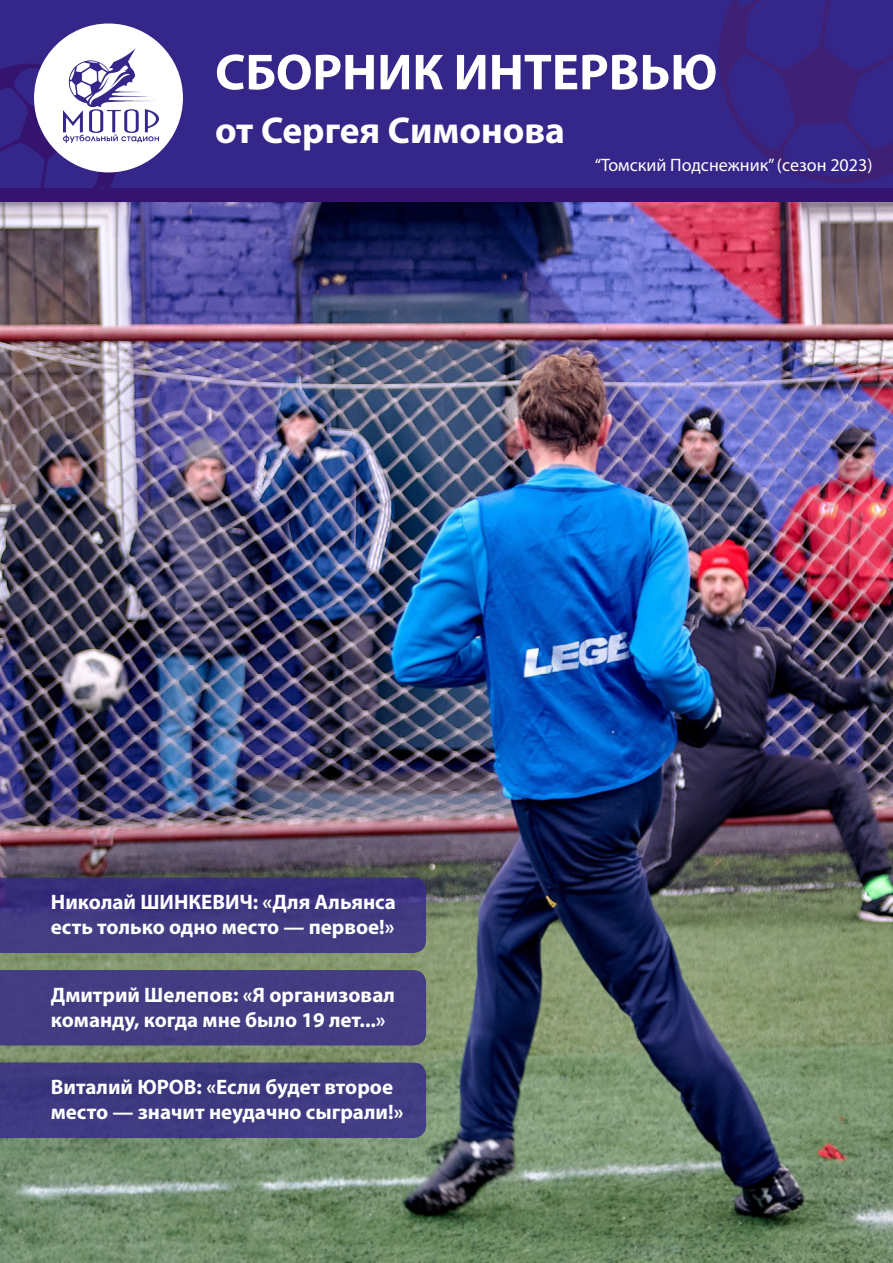
<style>
.page{position:relative;width:893px;height:1263px;background:#fff}
.page>*{position:absolute;margin:0;border:0;box-sizing:border-box;transform-origin:0 0}
.t1{font:700 51px "Myriad Pro";color:#fff}
.t2{font:700 37.5px "Myriad Pro";color:#fff}
.лид{font:700 21px/25.2px "Myriad Pro";color:#fff}
.t3{font:18px "Myriad Pro";color:#fff}
</style>
<div class="page">
<img style="left:0;top:202px;width:893px;height:1060px">
<svg style="left:0;top:877px;width:426px;height:76px;background:#3e367f"></svg>
<div style="left:0;top:970px;width:426px;height:75px;background:#433d83"></div>
<div style="left:0;top:1062px;width:426px;height:76px;background:#3f3a82"></div>
<div style="left:0;top:0;width:893px;height:189px;background:#342789"></div>
<svg style="left:719px;top:0;width:174px;height:183px"></svg>
<svg style="left:0;top:64px;width:118px;height:124px"></svg>
<div style="left:34px;top:24px;width:149px;height:148px;background:#fff;border-radius:50%"></div>
<img style="left:63px;top:48px;width:95px;height:94px">
<div style="left:0;top:188px;width:893px;height:14px;background:#34146e"></div>
<p class="t1" style="left:215px;top:39px;width:504px">СБОРНИК ИНТЕРВЬЮ</p>
<p class="t2" style="left:215px;top:106px;width:351px">от Сергея Симонова</p>
<p class="t3" style="left:595px;top:154px;width:279px">“Томский Подснежник” (сезон 2023)</p>
<p class="лид" style="left:51px;top:889px;width:347px">Николай ШИНКЕВИЧ: «Для Альянса есть только одно место — первое!»</p>
<p class="лид" style="left:51px;top:981px;width:346px">Дмитрий Шелепов: «Я организовал команду, когда мне было 19 лет...»</p>
<p class="лид" style="left:51px;top:1074px;width:344px">Виталий ЮРОВ: «Если будет второе</p>
<p class="лид" style="left:51px;top:1099px;width:354px">место — значит неудачно сыграли!»</p>
</div>
